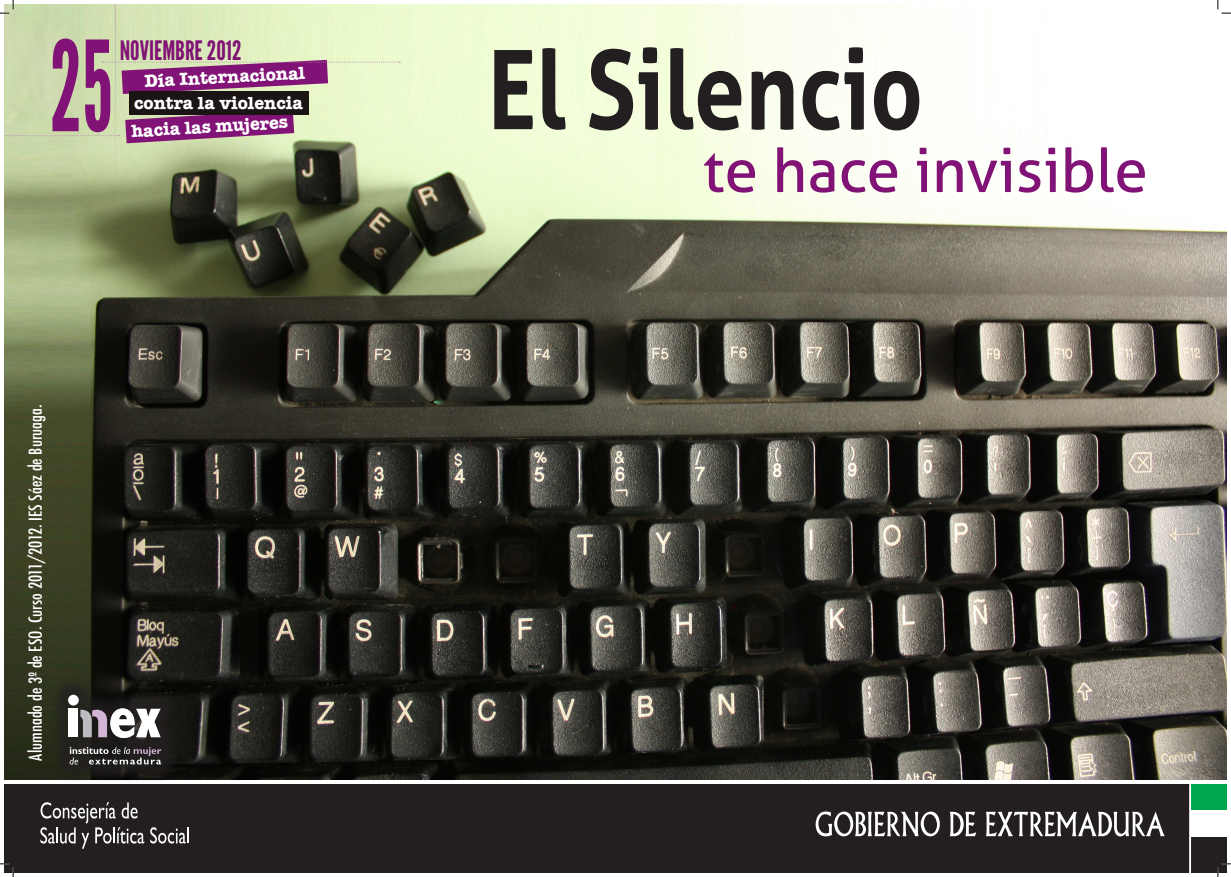
<style>
.page{position:relative;width:1231px;height:877px;background:#fff}
.page>*{position:absolute;margin:0;border:0;box-sizing:border-box;transform-origin:0 0}
.t1{font:124.75px "League Gothic";color:#811276;scale:.71 1}
.t2{font:700 110px "Aller";color:#231f20;scale:.83 1}
.t3{font:60.44px "Aller";color:#811276}
.t4{font:26.75px "League Gothic";color:#811276}
.t5{font:700 18px "American Typewriter";color:#fff}
.t6{font:500 condensed 17.38px "Futura";color:#fff}
</style>
<div class="page">
<div style="left:4px;top:784px;width:1214px;height:88px;background:#231f20"></div>
<div style="left:1191px;top:784px;width:36px;height:26px;background:#00a54f"></div>
<div style="left:1191px;top:810px;width:36px;height:27px;background:#fff"></div>
<div style="left:1191px;top:837px;width:36px;height:35px;background:#231f20"></div>
<svg style="left:40px;top:802px;width:104px;height:46px"></svg>
<svg style="left:150px;top:827px;width:39px;height:16px"></svg>
<hr style="left:1189px;top:784px;width:2px;height:88px;background:#fff">
<svg style="left:816px;top:811px;width:124px;height:25px"></svg>
<svg style="left:950px;top:811px;width:26px;height:25px"></svg>
<svg style="left:986px;top:811px;width:179px;height:25px"></svg>
<img style="left:4px;top:4px;width:1223px;height:775px">
<div style="left:50px;top:676px;width:129px;height:107px;background:#231f20;opacity:.75"></div>
<div style="left:68px;top:708px;width:10px;height:29px;background:#fff"></div>
<div style="left:68px;top:694px;width:11px;height:11px;background:#fff;border-radius:50%"></div>
<svg style="left:80px;top:707px;width:81px;height:31px"></svg>
<svg style="left:70px;top:747px;width:91px;height:17px"></svg>
<svg style="left:0;top:0;width:400px;height:188px"></svg>
<svg style="left:0;top:863px;width:14px;height:14px"></svg>
<svg style="left:1217px;top:0;width:14px;height:14px"></svg>
<svg style="left:1217px;top:863px;width:14px;height:14px"></svg>
<p class="t1" style="left:50px;top:15px;width:89px">25</p>
<p class="t2" style="left:488px;top:22px;width:526px">El Silencio</p>
<p class="t3" style="left:703px;top:134px;width:447px">te hace invisible</p>
<p class="t4" style="left:120px;top:35px;width:123px">NOVIEMBRE 2012</p>
<p class="t5" style="left:144px;top:66px;width:162px;rotate:-3deg">Día Internacional</p>
<p class="t5" style="left:134px;top:87px;width:170px">contra la violencia</p>
<p class="t5" style="left:130px;top:116px;width:158px;rotate:-4deg">hacia las mujeres</p>
<p class="t6" style="left:24px;top:760px;width:357px;rotate:-90deg">Alumnado de 3º de ESO. Curso 2011/2012. IES Sáez de Buruaga.</p>
</div>
